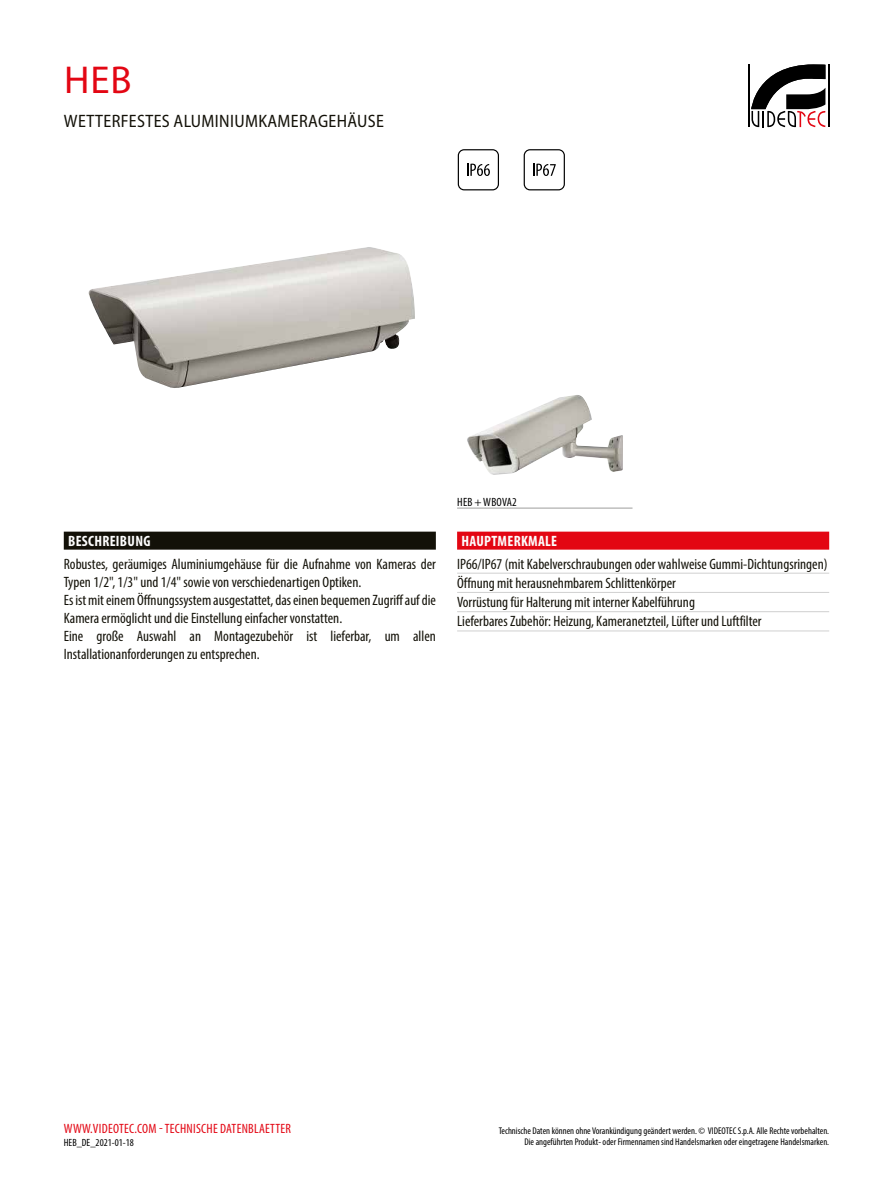
<style>
.page{position:relative;width:893px;height:1191px;background:#fff}
.page>*{position:absolute;margin:0;border:0;box-sizing:border-box;transform-origin:0 0}
.t1{font:39px "Myriad Pro";color:#e30613}
.t2{font:semi-condensed 18px "Myriad Pro";letter-spacing:.02em;color:#131108}
.t3{font:condensed 15px/18px "Myriad Pro";color:#131108}
.t4{font:700 condensed 15px "Myriad Pro";letter-spacing:.02em;color:#fdfdfd}
.t5{font:condensed 13.5px "Myriad Pro";letter-spacing:.02em;color:#e30613}
.t6{font:condensed 12px "Myriad Pro";letter-spacing:.02em;color:#000}
.t7{font:condensed 10.5px "Myriad Pro";color:#000}
.t8{font:condensed 9.75px/11.7px "Myriad Pro";color:#000;text-align:right}
</style>
<div class="page">
<hr style="left:748px;top:65px;width:2px;height:62px;background:#000">
<hr style="left:828px;top:65px;width:1px;height:62px;background:#000">
<svg style="left:751px;top:64px;width:74px;height:63px"></svg>
<img style="left:88px;top:247px;width:327px;height:141px">
<svg style="left:458px;top:149px;width:41px;height:41px"></svg>
<svg style="left:524px;top:149px;width:41px;height:41px"></svg>
<img style="left:467px;top:395px;width:156px;height:80px">
<hr style="left:457px;top:508px;width:175px;height:1px;background:#9d9d9c">
<div style="left:64px;top:531px;width:372px;height:18px;background:#131108"></div>
<div style="left:457px;top:531px;width:372px;height:18px;background:#e30613"></div>
<hr style="left:457px;top:573px;width:372px;height:1px;background:#d0d0d0">
<hr style="left:457px;top:592px;width:372px;height:1px;background:#d0d0d0">
<hr style="left:457px;top:611px;width:372px;height:1px;background:#d0d0d0">
<hr style="left:457px;top:630px;width:372px;height:1px;background:#d0d0d0">
<h1 class="t1" style="left:64px;top:56px;width:69px">HEB</h1>
<p class="t2" style="left:64px;top:111px;width:322px">WETTERFESTES ALUMINIUMKAMERAGEHÄUSE</p>
<p class="t4" style="left:68px;top:531px;width:84px">BESCHREIBUNG</p>
<p class="t3" style="left:64px;top:555px;width:374px">Robustes, geräumiges Aluminiumgehäuse für die Aufnahme von Kameras der Typen 1/2", 1/3" und 1/4" sowie von verschiedenartigen Optiken.<br>Es ist mit einem Öffnungssystem ausgestattet, das einen bequemen Zugriff auf die Kamera ermöglicht und die Einstellung einfacher vonstatten.<br>Eine große Auswahl an Montagezubehör ist lieferbar, um allen Installationanforderungen zu entsprechen.</p>
<p class="t6" style="left:457px;top:494px;width:61px">HEB + WBOVA2</p>
<p class="t4" style="left:461px;top:531px;width:97px">HAUPTMERKMALE</p>
<p class="t3" style="left:457px;top:554px;width:372px;line-height:19.2px">IP66/IP67 (mit Kabelverschraubungen oder wahlweise Gummi-Dichtungsringen)<br>Öffnung mit herausnehmbarem Schlittenkörper<br>Vorrüstung für Halterung mit interner Kabelführung<br>Lieferbares Zubehör: Heizung, Kameranetzteil, Lüfter und Luftfilter</p>
<p class="t5" style="left:64px;top:1120px;width:229px">WWW.VIDEOTEC.COM - TECHNISCHE DATENBLAETTER</p>
<p class="t7" style="left:64px;top:1135px;width:72px">HEB_DE_2021-01-18</p>
<p class="t8" style="left:499px;top:1124px;width:332px">Technische Daten können ohne Vorankündigung geändert werden. © VIDEOTEC S.p.A. Alle Rechte vorbehalten.<br>Die angeführten Produkt- oder Firmennamen sind Handelsmarken oder eingetragene Handelsmarken.</p>
</div>
